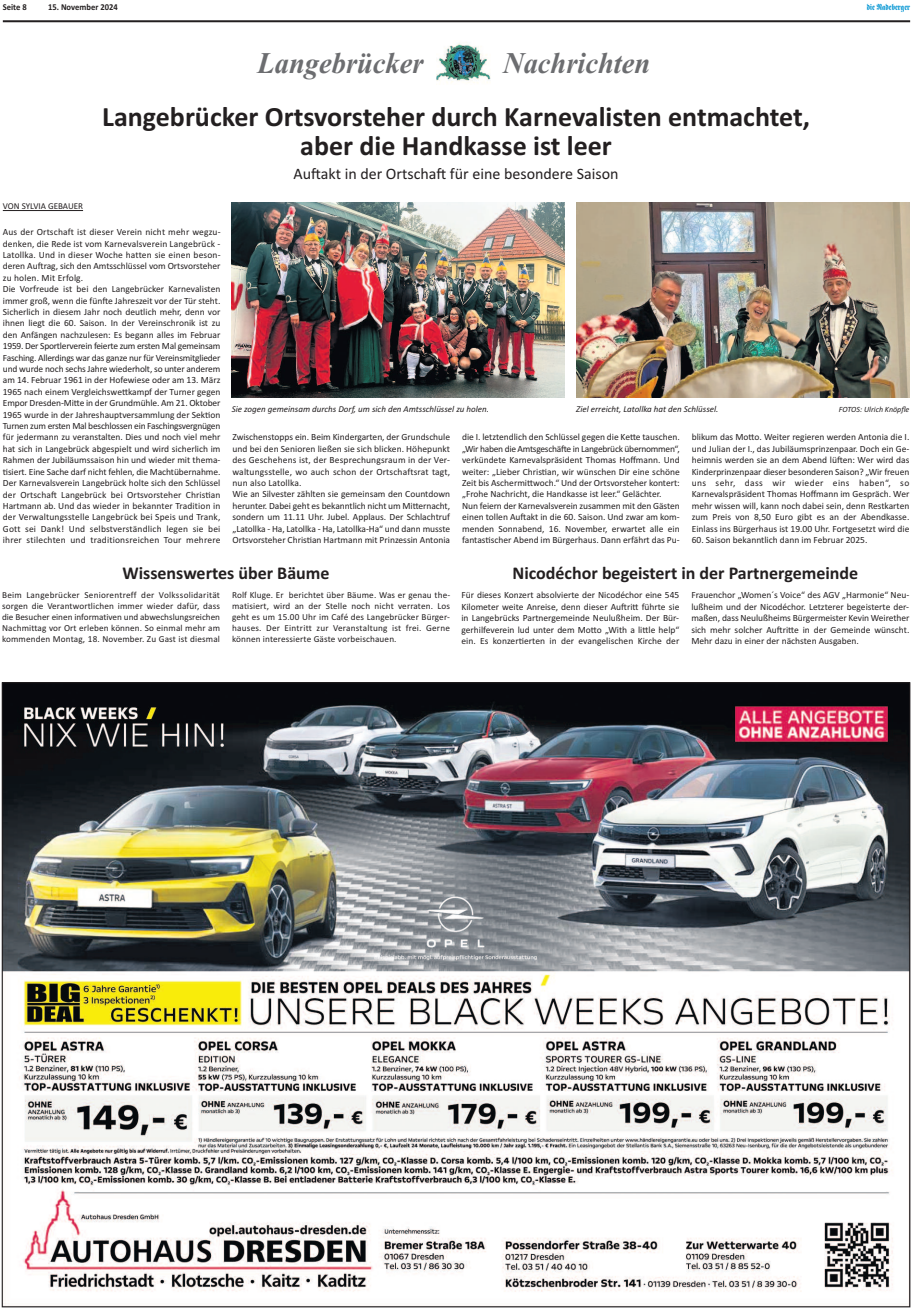
<style>
.page{position:relative;width:913px;height:1310px;background:#fff}
.page>*{position:absolute;margin:0;border:0;box-sizing:border-box;transform-origin:0 0}
.t1{font:italic 700 30px "Times New Roman";color:#6c6d70;scale:.95 1}
.t2{font:700 28px/28.6px "Calibri";color:#231f20;text-align:center}
.t3{font:700 18px "Calibri";color:#231f20}
.t4{font:16px "Calibri";color:#231f20}
.t5{font:9.5px/11.4px "Calibri";color:#231f20;text-align:justify}
.t6{font:9.2px/11px "Calibri";letter-spacing:.015em;color:#231f20;text-align:justify}
.t7{font:italic 9px "Calibri";color:#231f20}
.t8{font:700 9px "Calibri";color:#231f20;scale:.95 1}
.t9{font:9px "Calibri";color:#231f20}
.t10{font:9px "Fette Fra D";color:#0094d2;scale:.8 1}
.t11{font:italic 8px "Calibri";color:#231f20}
</style>
<div class="page">
<hr style="left:3px;top:20px;width:907px;height:2px;background:#231f20">
<img style="left:4px;top:684px;width:904px;height:620px">
<img style="left:436px;top:43px;width:54px;height:40px">
<hr style="left:3px;top:210px;width:80px;height:1px;background:#231f20">
<img style="left:576px;top:203px;width:333px;height:195px">
<img style="left:232px;top:203px;width:333px;height:195px">
<p class="t8" style="left:3px;top:1px;width:27px">Seite 8</p>
<p class="t8" style="left:48px;top:1px;width:75px">15. November 2024</p>
<p class="t10" style="left:867px;top:1px;width:56px">die Radeberger</p>
<h1 class="t1" style="left:257px;top:45px;width:176px">Langebrücker</h1>
<h1 class="t1" style="left:503px;top:45px;width:157px">Nachrichten</h1>
<h2 class="t2" style="left:102px;top:102px;width:709px">Langebrücker Ortsvorsteher durch Karnevalisten entmachtet, aber die Handkasse ist leer</h2>
<h3 class="t4" style="left:293px;top:164px;width:327px">Auftakt in der Ortschaft für eine besondere Saison</h3>
<p class="t9" style="left:3px;top:201px;width:82px">VON SYLVIA GEBAUER</p>
<p class="t5" style="left:3px;top:226px;width:219px;text-align:left">Aus der Ortschaft ist dieser Verein nicht mehr wegzu&shy;denken, die Rede ist vom Karnevalsverein Langebrück - Latollka. Und in dieser Woche hatten sie einen beson&shy;deren Auftrag, sich den Amtsschlüssel vom Ortsvorsteher zu holen. Mit Erfolg.<br>Die Vorfreude ist bei den Langebrücker Karnevalisten immer groß, wenn die fünfte Jahreszeit vor der Tür steht.<br>Sicherlich in diesem Jahr noch deutlich mehr, denn vor ihnen liegt die 60. Saison. In der Vereinschronik ist zu den Anfängen nachzulesen: Es begann alles im Februar 1959. Der Sportlerverein feierte zum ersten Mal gemeinsam Fasching. Allerdings war das ganze nur für Vereinsmitglieder und wurde noch sechs Jahre wiederholt, so unter anderem am 14. Februar 1961 in der Hofewiese oder am 13. März 1965 nach einem Vergleichswettkampf der Turner gegen Empor Dresden-Mitte in der Grundmühle. Am 21. Oktober 1965 wurde in der Jahreshauptversammlung der Sektion Turnen zum ersten Mal beschlossen ein Faschingsvergnügen für jedermann zu veranstalten. Dies und noch viel mehr hat sich in Langebrück abgespielt und wird sicherlich im Rahmen der Jubiläumssaison hin und wieder mit thema&shy;tisiert. Eine Sache darf nicht fehlen, die Machtübernahme.<br>Der Karnevalsverein Langebrück holte sich den Schlüssel der Ortschaft Langebrück bei Ortsvorsteher Christian Hartmann ab. Und das wieder in bekannter Tradition in der Verwaltungsstelle Langebrück bei Speis und Trank, Gott sei Dank! Und selbstverständlich legen sie bei ihrer stilechten und traditionsreichen Tour mehrere</p>
<p class="t7" style="left:232px;top:403px;width:259px">Sie zogen gemeinsam durchs Dorf, um sich den Amtsschlüssel zu holen.</p>
<p class="t7" style="left:576px;top:404px;width:144px">Ziel erreicht, Latollka hat den Schlüssel.</p>
<p class="t11" style="left:839px;top:404px;width:72px">FOTOS: Ulrich Knöpfle</p>
<p class="t5" style="left:232px;top:431px;width:219px;text-align:left">Zwischenstopps ein. Beim Kindergarten, der Grundschule und bei den Senioren ließen sie sich blicken. Höhepunkt des Geschehens ist, der Besprechungsraum in der Ver&shy;waltungsstelle, wo auch schon der Ortschaftsrat tagt, nun also Latollka.<br>Wie an Silvester zählten sie gemeinsam den Countdown herunter. Dabei geht es bekanntlich nicht um Mitternacht, sondern um 11.11 Uhr. Jubel. Applaus. Der Schlachtruf „Latollka - Ha, Latollka - Ha, Latollka-Ha“ und dann musste Ortsvorsteher Christian Hartmann mit Prinzessin Antonia</p>
<p class="t5" style="left:462px;top:431px;width:219px;text-align:left">die I. letztendlich den Schlüssel gegen die Kette tauschen. „Wir haben die Amtsgeschäfte in Langebrück übernommen“, verkündete Karnevalspräsident Thomas Hoffmann. Und weiter: „Lieber Christian, wir wünschen Dir eine schöne Zeit bis Aschermittwoch.“ Und der Ortsvorsteher kontert: „Frohe Nachricht, die Handkasse ist leer.“ Gelächter.<br>Nun feiern der Karnevalsverein zusammen mit den Gästen einen tollen Auftakt in die 60. Saison. Und zwar am kom&shy;menden Sonnabend, 16. November, erwartet alle ein fantastischer Abend im Bürgerhaus. Dann erfährt das Pu-</p>
<p class="t5" style="left:692px;top:431px;width:219px">blikum das Motto. Weiter regieren werden Antonia die I. und Julian der I., das Jubiläumsprinzenpaar. Doch ein Ge&shy;heimnis werden sie an dem Abend lüften: Wer wird das Kinderprinzenpaar dieser besonderen Saison? „Wir freuen uns sehr, dass wir wieder eins haben“, so Karnevalspräsident Thomas Hoffmann im Gespräch. Wer mehr wissen will, kann noch dabei sein, denn Restkarten zum Preis von 8,50 Euro gibt es an der Abendkasse.<br>Einlass ins Bürgerhaus ist 19.00 Uhr. Fortgesetzt wird die</p>
<p class="t5" style="left:692px;top:534px;width:177px">60. Saison bekanntlich dann im Februar 2025.</p>
<h3 class="t3" style="left:122px;top:562px;width:209px">Wissenswertes über Bäume</h3>
<p class="t6" style="left:2px;top:589px;width:219px">Beim Langebrücker Seniorentreff der Volkssolidarität sorgen die Verantwortlichen immer wieder dafür, dass die Besucher einen informativen und abwechslungsreichen Nachmittag vor Ort erleben können. So einmal mehr am kommenden Montag, 18. November. Zu Gast ist diesmal</p>
<p class="t6" style="left:232px;top:589px;width:220px">Rolf Kluge. Er berichtet über Bäume. Was er genau the&shy;matisiert, wird an der Stelle noch nicht verraten. Los geht es um 15.00 Uhr im Café des Langebrücker Bürger&shy;hauses. Der Eintritt zur Veranstaltung ist frei. Gerne können interessierte Gäste vorbeischauen.</p>
<h3 class="t3" style="left:512px;top:562px;width:347px">Nicodéchor begeistert in der Partnergemeinde</h3>
<p class="t5" style="left:461px;top:589px;width:219px">Für dieses Konzert absolvierte der Nicodéchor eine 545<br>Kilometer weite Anreise, denn dieser Auftritt führte sie in Langebrücks Partnergemeinde Neulußheim. Der Bür&shy;gerhilfeverein lud unter dem Motto „With a little help“ ein. Es konzertierten in der evangelischen Kirche der</p>
<p class="t5" style="left:691px;top:589px;width:219px">Frauenchor „Women´s Voice“ des AGV „Harmonie“ Neu&shy;lußheim und der Nicodéchor. Letzterer begeisterte der&shy;maßen, dass Neulußheims Bürgermeister Kevin Weirether sich mehr solcher Auftritte in der Gemeinde wünscht.<br>Mehr dazu in einer der nächsten Ausgaben.</p>
</div>
